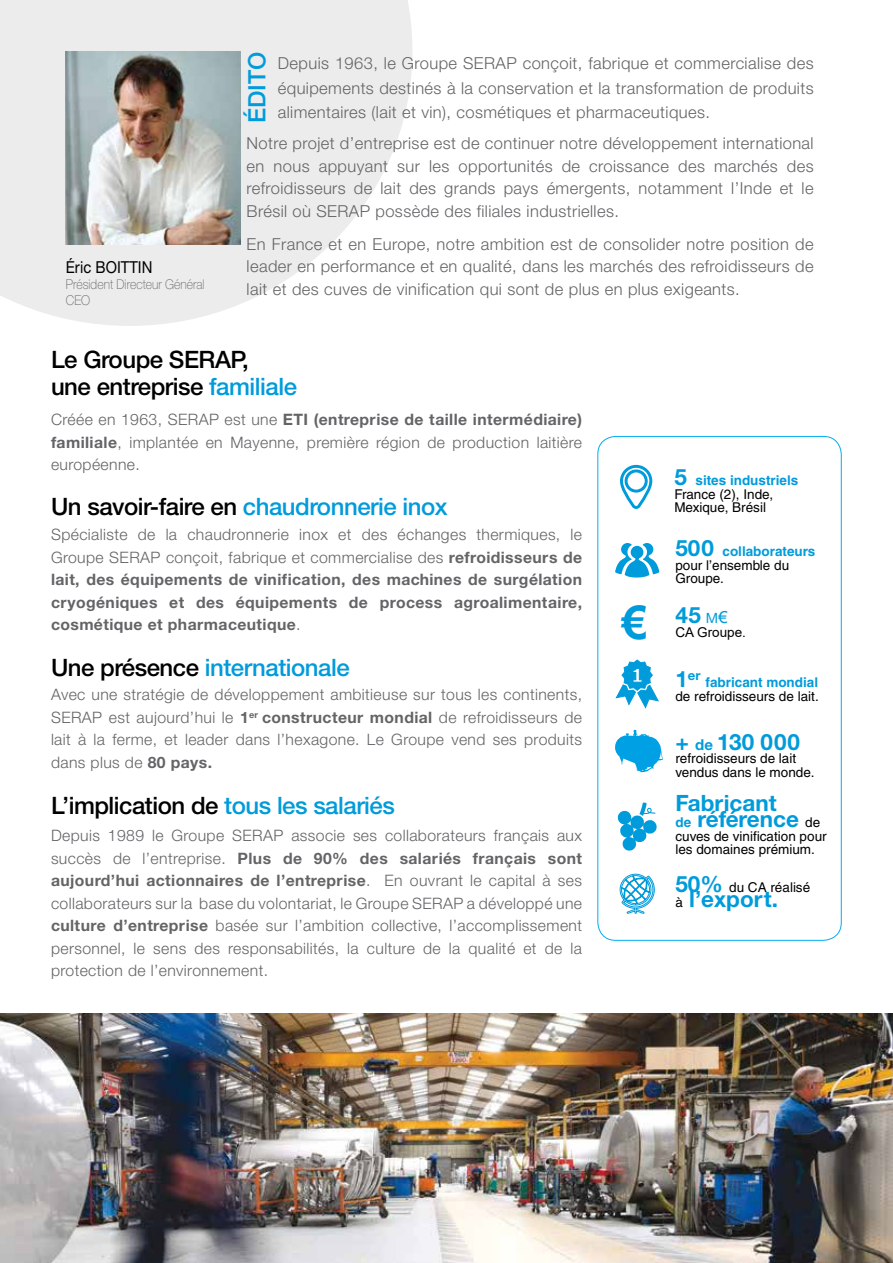
<style>
.page{position:relative;width:893px;height:1263px;background:#fff}
.page>*{position:absolute;margin:0;border:0;box-sizing:border-box;transform-origin:0 0}
.t1{font:500 24px/27px "Helvetica Neue CE";letter-spacing:-.02em;color:#000}
.t2{font:500 24px "Helvetica Neue CE";letter-spacing:-.02em;color:#009bdb}
.t3{font:700 22.5px/16.5px "Helvetica Neue CE";color:#009bdb}
.t4{font:300 16.5px/22.5px "Helvetica Neue CE";letter-spacing:.025em;color:#636466;text-align:justify}
.t5{font:16.5px "Helvetica Neue CE";letter-spacing:.01em;color:#000;scale:.9 1}
.t6{font:300 15.75px/22.5px "Helvetica Neue CE";letter-spacing:.025em;color:#636466;text-align:justify}
.t7{font:700 15.75px/22.5px "Helvetica Neue CE";letter-spacing:.025em;color:#636466;text-align:justify}
.t8{font:13.5px/13.5px "Helvetica";color:#000}
.t9{font:100 13.5px/16.2px "Helvetica Neue CE";color:#636466;scale:.9 1}
.t10{font:700 13.5px "Helvetica";color:#009bdb}
.t11{font:13.5px "Arial";color:#000}
.t12{font:700 13.05px "Helvetica Neue CE";color:#009bdb}
.s1{color:#009bdb}
.s2{font-weight:700}
.s3{color:#000}
.s4{font-weight:300}
.s5{font-family:"Helvetica Neue CE";font-weight:700;font-size:22.5px;color:#009bdb}
.s6{font-weight:700;color:#009bdb}
.s7{font-family:"Arial";font-size:46.2px}
.s8{font-weight:400;font-size:14.1px}
.s9{font-family:"Arial";font-weight:400;font-size:16.5px}
.s10{font-size:22.5px}
.s11{font-size:15px}
.s12{font-family:"Helvetica";font-size:13.5px}
.s13{font-family:"Helvetica";font-weight:400;font-size:13.5px;color:#000}
</style>
<div class="page">
<svg style="left:0;top:0;width:412px;height:326px;fill:#ebeceb"></svg>
<img style="left:0;top:1013px;width:893px;height:250px">
<img style="left:66px;top:52px;width:175px;height:192px">
<div style="left:597px;top:436px;width:245px;height:505px;border:1px solid #00aeef;border-radius:18px"></div>
<svg style="left:615px;top:543px;width:45px;height:35px"></svg>
<svg style="left:620px;top:464px;width:33px;height:45px"></svg>
<svg style="left:616px;top:659px;width:43px;height:49px"></svg>
<svg style="left:615px;top:730px;width:48px;height:42px"></svg>
<svg style="left:617px;top:802px;width:40px;height:49px"></svg>
<svg style="left:619px;top:873px;width:36px;height:41px"></svg>
<p class="t5" style="left:66px;top:257px;width:98px">éric Boittin</p>
<p class="t9" style="left:66px;top:277px;width:156px">Président Directeur Général<br>CEO</p>
<h1 class="t2" style="left:242px;top:123px;width:73px;rotate:-90deg">édito</h1>
<p class="t4" style="left:278px;top:52px;width:537px;line-height:24px">Depuis 1963, le Groupe SERAP conçoit, fabrique et commercialise des équipements destinés à la conservation et la transformation de produits alimentaires (lait et vin), cosmétiques et pharmaceutiques.</p>
<p class="t4" style="left:247px;top:132px;width:569px">Notre projet d’entreprise est de continuer notre développement international en nous appuyant sur les opportunités de croissance des marchés des refroidisseurs de lait des grands pays émergents, notamment l’Inde et le Brésil où SERAP possède des filiales industrielles.</p>
<p class="t4" style="left:247px;top:232px;width:569px">En France et en Europe, notre ambition est de consolider notre position de leader en performance et en qualité, dans les marchés des refroidisseurs de lait et des cuves de vinification qui sont de plus en plus exigeants.</p>
<h1 class="t1" style="left:51px;top:346px;width:149px">Le Groupe SERAP</h1>
<h1 class="t1" style="left:51px;top:346px;width:247px;text-indent:191px">,<br>une entreprise <span class="s1">familiale</span></h1>
<p class="t6" style="left:51px;top:408px;width:533px">Créée en 1963, SERAP est une <span class="s2">ETI (entreprise de taille intermédiaire) familiale</span>, implantée en Mayenne, première région de production laitière européenne.</p>
<h1 class="t2" style="left:51px;top:491px;width:398px"><span class="s3">Un savoir-faire en</span> chaudronnerie inox</h1>
<p class="t7" style="left:51px;top:524px;width:533px"><span class="s4">Spécialiste de la chaudronnerie inox et des échanges thermiques, le Groupe SERAP conçoit, fabrique et commercialise des</span> refroidisseurs de lait, des équipements de vinification, des machines de surgélation cryogéniques et des équipements de process agroalimentaire, cosmétique et pharmaceutique<span class="s4">.</span></p>
<h1 class="t2" style="left:51px;top:652px;width:300px"><span class="s3">Une présence</span> internationale</h1>
<p class="t6" style="left:51px;top:683px;width:533px">Avec une stratégie de développement ambitieuse sur tous les continents, SERAP est aujourd’hui le <span class="s2">1</span><sup>er</sup> <span class="s2">constructeur mondial</span> de refroidisseurs de lait à la ferme, et leader dans l’hexagone. Le Groupe vend ses produits dans plus de <span class="s2">80 pays.</span></p>
<h1 class="t1" style="left:51px;top:792px;width:345px">L’implication de <span class="s1">tous les salariés</span></h1>
<p class="t6" style="left:51px;top:824px;width:533px">Depuis 1989 le Groupe SERAP associe ses collaborateurs français aux succès de l’entreprise. <span class="s2">Plus de 90% des salariés français sont aujourd’hui actionnaires de l’entreprise</span>. En ouvrant le capital à ses collaborateurs sur la base du volontariat, le Groupe SERAP a développé une <span class="s2">culture d’entreprise</span> basée sur l’ambition collective, l’accomplissement personnel, le sens des responsabilités, la culture de la qualité et de la protection de l’environnement.</p>
<p class="t8" style="left:674px;top:474px;width:125px"><span class="s5">5</span> <span class="s6">sites industriels<br></span>France (2), Inde,<br>Mexique, Brésil</p>
<p class="t8" style="left:675px;top:545px;width:141px"><span class="s5">500</span> <span class="s6">collaborateurs </span>pour l’ensemble du<br>Groupe.</p>
<h2 class="t3" style="left:622px;top:607px;width:107px"><span class="s7">€</span> 45 <span class="s8">M</span><span class="s9">€</span></h2>
<p class="t11" style="left:675px;top:623px;width:72px">CA Groupe.</p>
<p class="t12" style="left:675px;top:667px;width:27px"><span class="s10">1</span>er</p>
<p class="t10" style="left:706px;top:674px;width:114px">fabricant mondial</p>
<p class="t8" style="left:675px;top:689px;width:145px">de refroidisseurs de lait.</p>
<h2 class="t3" style="left:675px;top:733px;width:126px">+ <span class="s11">de</span> 130 000</h2>
<p class="t8" style="left:675px;top:751px;width:141px">refroidisseurs de lait vendus dans le monde.</p>
<h2 class="t3" style="left:675px;top:795px;width:146px">Fabricant<br><span class="s12">de</span> référence <span class="s13">de</span></h2>
<p class="t8" style="left:675px;top:829px;width:153px">cuves de vinification pour les domaines prémium.</p>
<p class="t8" style="left:675px;top:880px;width:136px"><span class="s5">50%</span> du CA réalisé</p>
<h2 class="t3" style="left:675px;top:891px;width:104px"><span class="s13">à</span> l’export.</h2>
</div>
